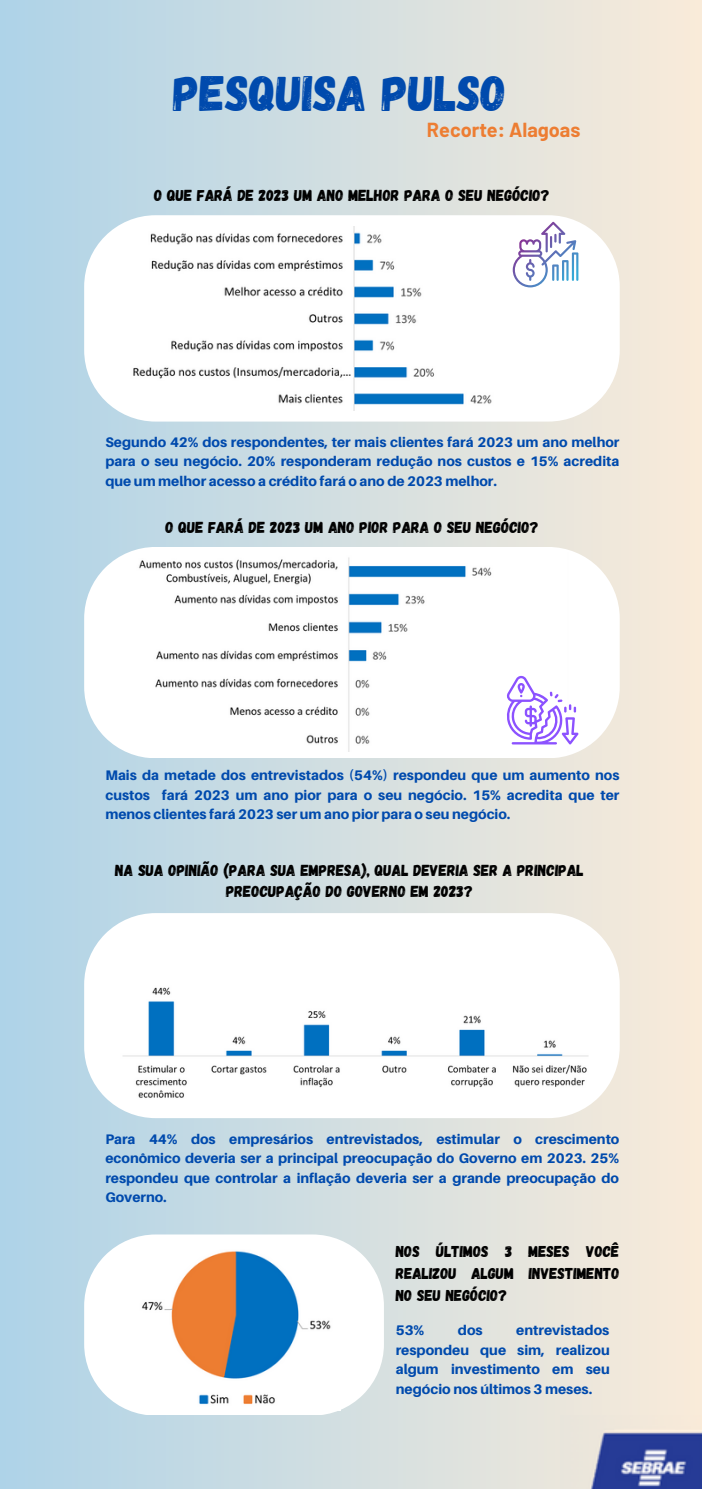
<style>
.page{position:relative;width:702px;height:1489px;background:#fff}
.page>*{position:absolute;margin:0;border:0;box-sizing:border-box;transform-origin:0 0}
.t1{font:49.75px "Gagalin";color:#004aad}
.t2{font:700 19.75px "Barlow";color:#ed7d32}
.t3{font:16px/21.5px "Gagalin";color:#000;text-align:center}
.t4{font:15.75px/21.5px "Gagalin";color:#000;text-align:justify}
.t5{font:800 14px/19.5px "Aileron";color:#004aad;text-align:justify}
.t6{font:800 13.75px/19.5px "Aileron";color:#004aad;text-align:justify}
</style>
<div class="page">
<div style="left:0;top:0;width:701px;height:1489px;background:linear-gradient(to right,#aed3e8,#f9ebd9)"></div>
<svg style="left:84px;top:547px;width:535px;height:210px"></svg>
<svg style="left:84px;top:1234px;width:300px;height:181px"></svg>
<svg style="left:84px;top:913px;width:535px;height:205px"></svg>
<div style="left:84px;top:215px;width:535px;height:207px;background:#fff;border-radius:71px"></div>
<img style="left:133px;top:227px;width:401px;height:184px">
<img style="left:135px;top:553px;width:432px;height:199px">
<img style="left:560px;top:1415px;width:141px;height:74px">
<svg style="left:512px;top:222px;width:66px;height:65px"></svg>
<svg style="left:505px;top:676px;width:73px;height:69px"></svg>
<img style="left:120px;top:937px;width:468px;height:165px">
<img style="left:135px;top:1243px;width:205px;height:168px">
<p class="t1" style="left:173px;top:61px;width:334px">PESQUISA PULSO</p>
<p class="t2" style="left:426px;top:117px;width:155px">Recorte: Alagoas</p>
<p class="t3" style="left:154px;top:184px;width:397px">O QUE FARÁ DE 2023 UM ANO MELHOR PARA O SEU NEGÓCIO?</p>
<p class="t6" style="left:105px;top:432px;width:515px">Segundo 42% dos respondentes, ter mais clientes fará 2023 um ano melhor para o seu negócio. 20% responderam redução nos custos e 15% acredita que um melhor acesso a crédito fará o ano de 2023 melhor.</p>
<p class="t3" style="left:165px;top:516px;width:374px">O QUE FARÁ DE 2023 UM ANO PIOR PARA O SEU NEGÓCIO?</p>
<p class="t6" style="left:105px;top:766px;width:515px">Mais da metade dos entrevistados (54%) respondeu que um aumento nos custos fará 2023 um ano pior para o seu negócio. 15% acredita que ter menos clientes fará 2023 ser um ano pior para o seu negócio.</p>
<p class="t3" style="left:115px;top:858px;width:469px">NA SUA OPINIÃO (PARA SUA EMPRESA), QUAL DEVERIA SER A PRINCIPAL<br>PREOCUPAÇÃO DO GOVERNO EM 2023?</p>
<p class="t6" style="left:105px;top:1129px;width:515px">Para 44% dos empresários entrevistados, estimular o crescimento econômico deveria ser a principal preocupação do Governo em 2023. 25% respondeu que controlar a inflação deveria ser a grande preocupação do Governo.</p>
<p class="t4" style="left:395px;top:1240px;width:225px">NOS ÚLTIMOS 3 MESES VOCÊ REALIZOU ALGUM INVESTIMENTO NO SEU NEGÓCIO?</p>
<p class="t5" style="left:395px;top:1320px;width:215px;text-indent:120px">entrevistados respondeu que sim, realizou algum investimento em seu negócio nos últimos 3 meses.</p>
<p class="t5" style="left:395px;top:1320px;width:30px">53%</p>
<p class="t5" style="left:457px;top:1320px;width:26px">dos</p>
</div>
